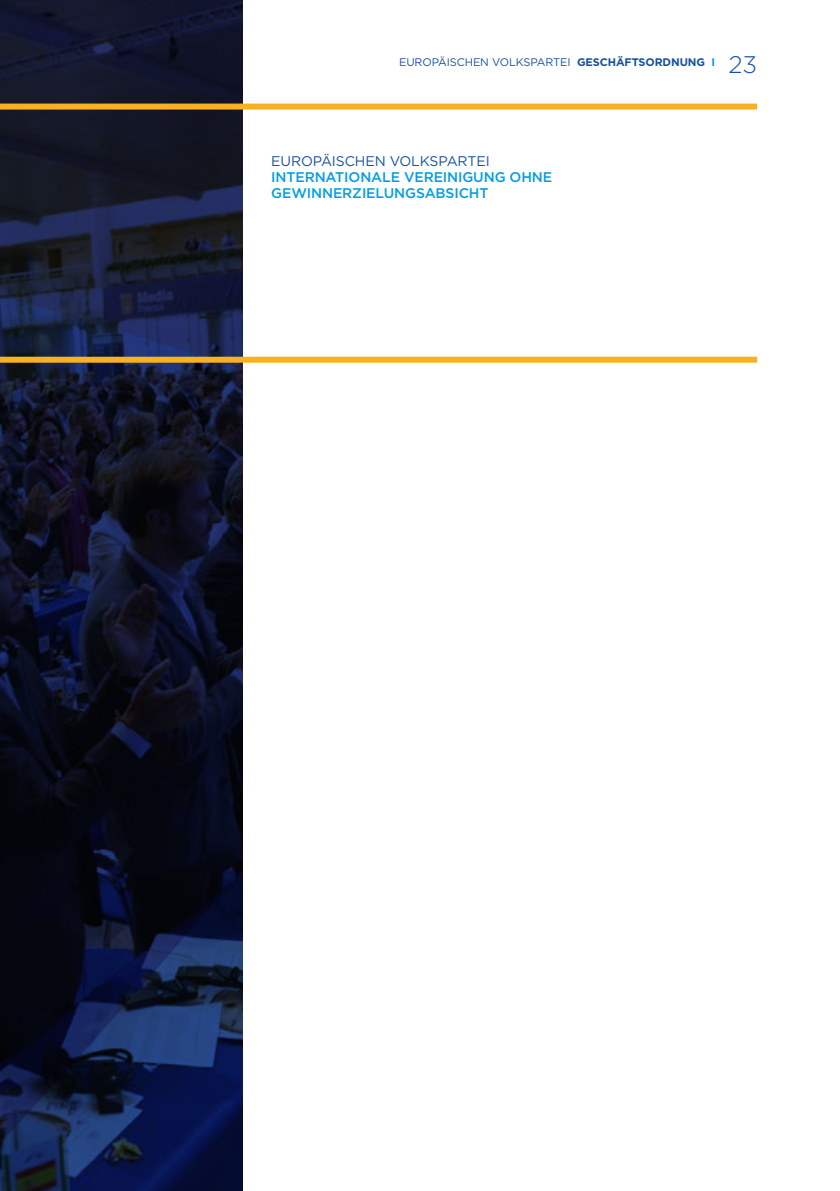
<style>
.page{position:relative;width:840px;height:1191px;background:#fff}
.page>*{position:absolute;margin:0;border:0;box-sizing:border-box;transform-origin:0 0}
.t1{font:500 14px/16px "Gotham";letter-spacing:-.01em;color:#009fe3}
.t2{font:14px "Gotham";letter-spacing:-.01em;color:#19519e}
.t3{font:11px "Gotham";letter-spacing:-.01em;color:#19519e}
.s1{font-weight:700}
.s2{font-weight:700;color:#009fe3}
.s3{font-weight:300;font-size:24px}
</style>
<div class="page">
<svg style="left:0;top:415px;width:243px;height:281px;background:#0d1023"></svg>
<svg style="left:0;top:696px;width:243px;height:495px;background:#0a122d"></svg>
<svg style="left:0;top:0;width:243px;height:415px;background:#161b32"></svg>
<div style="left:0;top:357px;width:756px;height:6px;background:#f9b122"></div>
<div style="left:0;top:104px;width:756px;height:6px;background:#f9b122"></div>
<p class="t3" style="left:399px;top:55px;width:359px">EUROPÄISCHEN VOLKSPARTEI <span class="s1">GESCHÄFTSORDNUNG</span> <span class="s2">I</span> <span class="s3">23</span></p>
<p class="t2" style="left:271px;top:152px;width:220px">EUROPÄISCHEN VOLKSPARTEI</p>
<p class="t1" style="left:271px;top:169px;width:282px">INTERNATIONALE VEREINIGUNG OHNE<br>GEWINNERZIELUNGSABSICHT</p>
</div>
